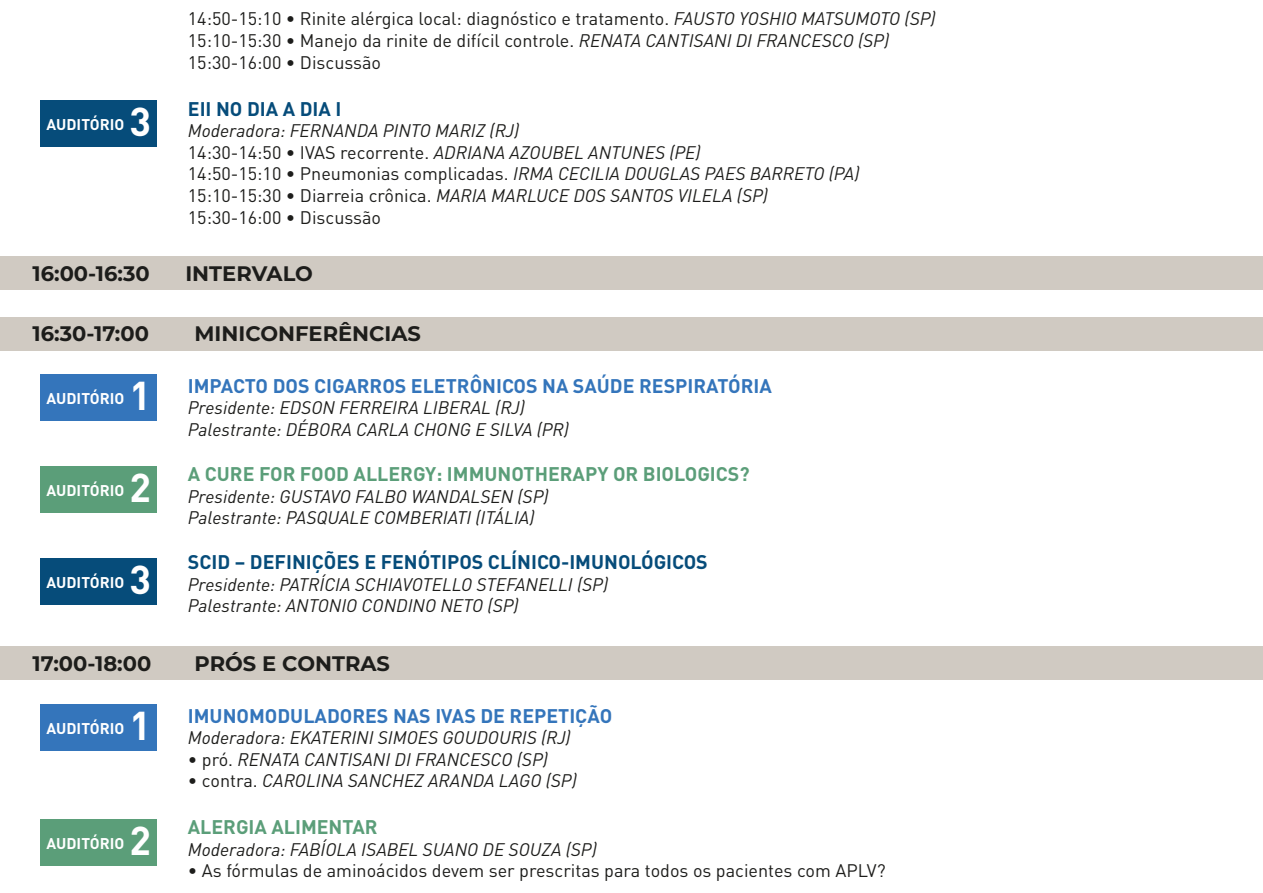
<style>
.page{position:relative;width:1263px;height:893px;background:#fff}
.page>*{position:absolute;margin:0;border:0;box-sizing:border-box;transform-origin:0 0}
.t1{font:700 39.75px "DIN";color:#fff}
.t2{font:700 21px "Montserrat";color:#1d1d1b}
.t3{font:700 19.5px "DIN Pro";color:#3475bb}
.t4{font:700 19.5px "DIN Pro";color:#5b9e79}
.t5{font:700 19.5px "DIN Pro";color:#064c7a}
.t6{font:italic 18px/21.6px "DIN";color:#1d1d1b}
.t7{font:18px/21.6px "DIN Pro";color:#1d1d1b}
.t8{font:700 15.3px "DIN Pro";color:#fff}
.s1{font-family:"DIN";font-style:italic}
.s2{font-family:"DIN Pro";font-style:normal}
</style>
<div class="page">
<div style="left:40px;top:100px;width:116px;height:46px;background:#064c7a"></div>
<div style="left:40px;top:374px;width:116px;height:47px;background:#3475bb"></div>
<div style="left:40px;top:466px;width:116px;height:47px;background:#5b9e79"></div>
<div style="left:40px;top:558px;width:116px;height:47px;background:#064c7a"></div>
<div style="left:0;top:317px;width:1263px;height:34px;background:#d0cac2"></div>
<div style="left:40px;top:704px;width:116px;height:47px;background:#3475bb"></div>
<div style="left:40px;top:819px;width:116px;height:47px;background:#5b9e79"></div>
<div style="left:0;top:646px;width:1263px;height:34px;background:#d0cac2"></div>
<div style="left:0;top:256px;width:1263px;height:34px;background:#d0cac2"></div>
<p class="t8" style="left:46px;top:114px;width:79px">AUDITÓRIO</p>
<h1 class="t1" style="left:129px;top:95px;width:23px">3</h1>
<p class="t7" style="left:188px;top:7px;width:749px">14:50-15:10 • Rinite alérgica local: diagnóstico e tratamento. <span class="s1">FAUSTO YOSHIO MATSUMOTO (SP)<br></span>15:10-15:30 • Manejo da rinite de difícil controle. <span class="s1">RENATA CANTISANI DI FRANCESCO (SP)<br></span>15:30-16:00 • Discussão</p>
<p class="t5" style="left:188px;top:95px;width:155px">EII NO DIA A DIA I</p>
<p class="t6" style="left:188px;top:119px;width:333px">Moderadora: FERNANDA PINTO MARIZ (RJ)</p>
<p class="t7" style="left:188px;top:141px;width:673px">14:30-14:50 • IVAS recorrente. <span class="s1">ADRIANA AZOUBEL ANTUNES (PE)<br></span>14:50-15:10 • Pneumonias complicadas. <span class="s1">IRMA CECILIA DOUGLAS PAES BARRETO (PA)</span></p>
<p class="t6" style="left:188px;top:184px;width:582px"><span class="s2">15:10-15:30 • Diarreia crônica.</span> MARIA MARLUCE DOS SANTOS VILELA (SP)</p>
<p class="t7" style="left:188px;top:205px;width:195px">15:30-16:00 • Discussão</p>
<p class="t2" style="left:33px;top:259px;width:119px">16:00-16:30</p>
<p class="t2" style="left:185px;top:259px;width:129px">INTERVALO</p>
<p class="t2" style="left:33px;top:319px;width:118px">16:30-17:00</p>
<p class="t2" style="left:195px;top:319px;width:228px">MINICONFERÊNCIAS</p>
<p class="t8" style="left:46px;top:388px;width:79px">AUDITÓRIO</p>
<h1 class="t1" style="left:129px;top:370px;width:23px">1</h1>
<p class="t8" style="left:46px;top:480px;width:79px">AUDITÓRIO</p>
<h1 class="t1" style="left:129px;top:462px;width:23px">2</h1>
<p class="t8" style="left:46px;top:572px;width:79px">AUDITÓRIO</p>
<h1 class="t1" style="left:129px;top:554px;width:23px">3</h1>
<p class="t3" style="left:188px;top:372px;width:585px">IMPACTO DOS CIGARROS ELETRÔNICOS NA SAÚDE RESPIRATÓRIA</p>
<p class="t6" style="left:188px;top:397px;width:383px">Presidente: EDSON FERREIRA LIBERAL (RJ)<br>Palestrante: DÉBORA CARLA CHONG E SILVA (PR)</p>
<p class="t4" style="left:188px;top:461px;width:563px">A CURE FOR FOOD ALLERGY: IMMUNOTHERAPY OR BIOLOGICS?</p>
<p class="t6" style="left:188px;top:485px;width:362px">Presidente: GUSTAVO FALBO WANDALSEN (SP)<br>Palestrante: PASQUALE COMBERIATI (ITÁLIA)</p>
<p class="t5" style="left:188px;top:549px;width:521px">SCID – DEFINIÇÕES E FENÓTIPOS CLÍNICO-IMUNOLÓGICOS</p>
<p class="t6" style="left:188px;top:573px;width:422px">Presidente: PATRÍCIA SCHIAVOTELLO STEFANELLI (SP)<br>Palestrante: ANTONIO CONDINO NETO (SP)</p>
<p class="t2" style="left:33px;top:649px;width:120px">17:00-18:00</p>
<p class="t2" style="left:195px;top:649px;width:197px">PRÓS E CONTRAS</p>
<p class="t8" style="left:46px;top:718px;width:79px">AUDITÓRIO</p>
<h1 class="t1" style="left:129px;top:700px;width:23px">1</h1>
<p class="t8" style="left:46px;top:833px;width:79px">AUDITÓRIO</p>
<h1 class="t1" style="left:129px;top:815px;width:23px">2</h1>
<p class="t3" style="left:188px;top:702px;width:426px">IMUNOMODULADORES NAS IVAS DE REPETIÇÃO</p>
<p class="t6" style="left:188px;top:726px;width:384px">Moderadora: EKATERINI SIMOES GOUDOURIS (RJ)</p>
<p class="t6" style="left:188px;top:748px;width:361px"><span class="s2">• pró.</span> RENATA CANTISANI DI FRANCESCO (SP)</p>
<p class="t6" style="left:188px;top:770px;width:390px"><span class="s2">• contra.</span> CAROLINA SANCHEZ ARANDA LAGO (SP)</p>
<p class="t4" style="left:188px;top:814px;width:191px">ALERGIA ALIMENTAR</p>
<p class="t6" style="left:188px;top:838px;width:410px">Moderadora: FABÍOLA ISABEL SUANO DE SOUZA (SP)</p>
<p class="t7" style="left:188px;top:859px;width:699px">• As fórmulas de aminoácidos devem ser prescritas para todos os pacientes com APLV?</p>
</div>
